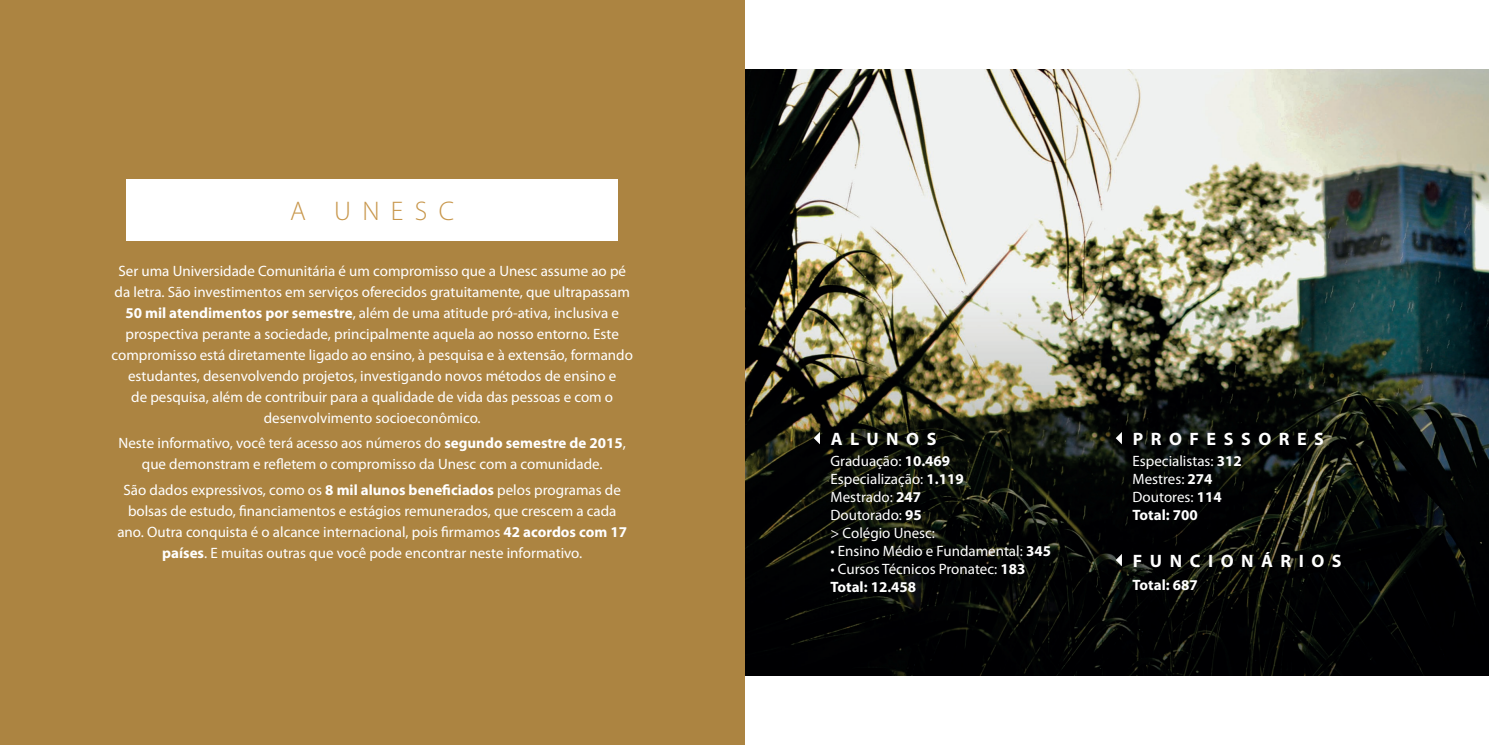
<style>
.page{position:relative;width:1489px;height:745px;background:#fff}
.page>*{position:absolute;margin:0;border:0;box-sizing:border-box;transform-origin:0 0}
.t1{font:300 27px "Myriad Pro";letter-spacing:.42em;color:#c8974c}
.t2{font:700 18px "Myriad Pro";letter-spacing:.42em;color:#fff}
.t3{font:15px/21px "Myriad Pro";color:#fff;text-align:center}
.t4{font:700 15px "Myriad Pro";color:#fff}
.s1{font-weight:700}
</style>
<div class="page">
<img style="left:744px;top:69px;width:744px;height:606px">
<div style="left:0;top:0;width:744px;height:744px;background:#ac8441"></div>
<div style="left:126px;top:179px;width:492px;height:61px;background:#fff"></div>
<svg style="left:813px;top:431px;width:7px;height:13px"></svg>
<svg style="left:1115px;top:431px;width:6px;height:13px"></svg>
<svg style="left:1115px;top:553px;width:6px;height:13px"></svg>
<h1 class="t1" style="left:290px;top:195px;width:165px">A UNESC</h1>
<p class="t3" style="left:111px;top:260px;width:523px">Ser uma Universidade Comunitária é um compromisso que a Unesc assume ao pé da letra. São investimentos em serviços oferecidos gratuitamente, que ultrapassam <span class="s1">50 mil atendimentos por semestre</span>, além de uma atitude pró-ativa, inclusiva e prospectiva perante a sociedade, principalmente aquela ao nosso entorno. Este compromisso está diretamente ligado ao ensino, à pesquisa e à extensão, formando estudantes, desenvolvendo projetos, investigando novos métodos de ensino e<br>de pesquisa, além de contribuir para a qualidade de vida das pessoas e com o desenvolvimento socioeconômico.</p>
<p class="t3" style="left:119px;top:432px;width:509px">Neste informativo, você terá acesso aos números do <span class="s1">segundo semestre de 2015</span>, que demonstram e refletem o compromisso da Unesc com a comunidade.</p>
<p class="t3" style="left:117px;top:478px;width:511px">São dados expressivos, como os <span class="s1">8 mil alunos beneficiados</span> pelos programas de bolsas de estudo, financiamentos e estágios remunerados, que crescem a cada ano. Outra conquista é o alcance internacional, pois firmamos <span class="s1">42 acordos com 17 países</span>. E muitas outras que você pode encontrar neste informativo.</p>
<p class="t2" style="left:830px;top:427px;width:107px">ALUNOS</p>
<p class="t3" style="left:830px;top:451px;width:135px;line-height:18px;text-align:left">Graduação: <span class="s1">10.469<br></span>Especialização: <span class="s1">1.119<br></span>Mestrado: <span class="s1">247<br></span>Doutorado: <span class="s1">95<br></span>&gt; Colégio Unesc:</p>
<p class="t3" style="left:830px;top:540px;width:222px">• Ensino Médio e Fundamental: <span class="s1">345</span></p>
<p class="t3" style="left:830px;top:559px;width:196px;line-height:18px;text-align:left">• Cursos Técnicos Pronatec: <span class="s1">183<br>Total: 12.458</span></p>
<p class="t2" style="left:1132px;top:427px;width:193px">PROFESSORES</p>
<p class="t3" style="left:1132px;top:451px;width:111px;line-height:18px;text-align:left">Especialistas: <span class="s1">312<br></span>Mestres: <span class="s1">274<br></span>Doutores: <span class="s1">114<br>Total: 700</span></p>
<p class="t2" style="left:1132px;top:548px;width:210px">FUNCIONÁRIOS</p>
<p class="t4" style="left:1132px;top:574px;width:67px">Total: 687</p>
</div>
